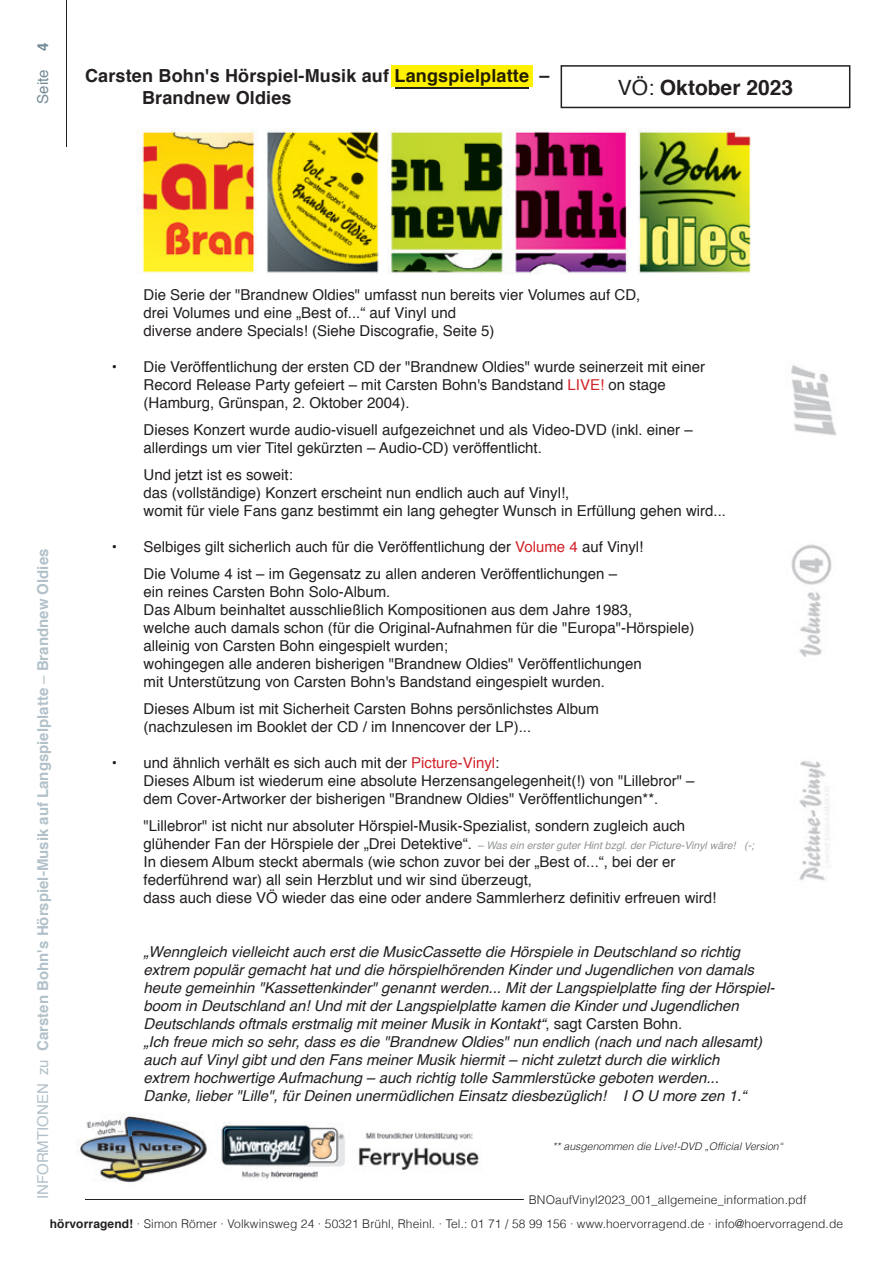
<style>
.page{position:relative;width:893px;height:1263px;background:#fff}
.page>*{position:absolute;margin:0;border:0;box-sizing:border-box;transform-origin:0 0}
.t1{font:700 21px "Helvetica";color:#231f20}
.t2{font:700 18px/21.6px "Helvetica";letter-spacing:.01em;color:#231f20}
.t3{font:15px/18px "Helvetica";color:#231f20}
.t4{font:italic 15px/18px "Helvetica";color:#231f20}
.t5{font:700 15px "Helvetica";color:#b1c0c9}
.t6{font:15px "Helvetica";color:#738a95}
.t7{font:300 12px "Helvetica";letter-spacing:.01em;color:#231f20}
.t8{font:italic 10.5px "Helvetica";color:#939598}
.t9{font:italic 300 10.5px "Helvetica";color:#231f20}
.s1{font-weight:700}
.s2{font-weight:400}
.s3{color:#d1232a}
.s4{font-style:normal}
</style>
<div class="page">
<img style="left:66px;top:0;width:785px;height:1183px">
<hr style="left:85px;top:1199px;width:723px;height:1px;background:#231f20">
<hr style="left:396px;top:87px;width:133px;height:2px;background:#231f20">
<div style="left:392px;top:65px;width:141px;height:22px;background:#fff101"></div>
<div style="left:561px;top:66px;width:289px;height:41px;background:#fff"></div>
<div style="left:561px;top:65px;width:289px;height:43px;border:2px solid #231f20"></div>
<hr style="left:67px;top:0;width:1px;height:146px;background:#231f20">
<svg style="left:517px;top:1152px;width:305px;height:48px"></svg>
<p class="t6" style="left:31px;top:104px;width:63px;rotate:-90deg">Seite <span class="s1">4</span></p>
<p class="t2" style="left:142px;top:65px;width:409px;text-indent:-57px">Carsten Bohn's Hörspiel-Musik auf Langspielplatte –<br>Brandnew Oldies</p>
<h1 class="t1" style="left:618px;top:70px;width:177px"><span class="s2">VÖ:</span> Oktober 2023</h1>
<p class="t5" style="left:31px;top:1199px;width:652px;rotate:-90deg"><span class="s2">INFORMTIONEN zu</span> Carsten Bohn's Hörspiel-Musik auf Langspielplatte <span class="s2">–</span> Brandnew Oldies</p>
<p class="t3" style="left:112px;top:358px;width:7px">•</p>
<p class="t3" style="left:112px;top:538px;width:7px">•</p>
<p class="t3" style="left:112px;top:754px;width:7px">•</p>
<p class="t3" style="left:144px;top:286px;width:498px">Die Serie der "Brandnew Oldies" umfasst nun bereits vier Volumes auf CD, drei Volumes und eine „Best of...“ auf Vinyl und<br>diverse andere Specials! (Siehe Discografie, Seite 5)</p>
<p class="t3" style="left:144px;top:358px;width:563px">Die Veröffentlichung der ersten CD der "Brandnew Oldies" wurde seinerzeit mit einer<br>Record Release Party gefeiert – mit Carsten Bohn's Bandstand <span class="s3">LIVE!</span> on stage (Hamburg, Grünspan, 2. Oktober 2004).</p>
<p class="t3" style="left:144px;top:421px;width:551px">Dieses Konzert wurde audio-visuell aufgezeichnet und als Video-DVD (inkl. einer – allerdings um vier Titel gekürzten – Audio-CD) veröffentlicht.</p>
<p class="t3" style="left:144px;top:466px;width:584px">Und jetzt ist es soweit:<br>das (vollständige) Konzert erscheint nun endlich auch auf Vinyl!,<br>womit für viele Fans ganz bestimmt ein lang gehegter Wunsch in Erfüllung gehen wird...</p>
<p class="t3" style="left:144px;top:533px;width:501px;line-height:27px">Selbiges gilt sicherlich auch für die Veröffentlichung der <span class="s3">Volume 4</span> auf Vinyl!<br>Die Volume 4 ist – im Gegensatz zu allen anderen Veröffentlichungen –</p>
<p class="t3" style="left:144px;top:583px;width:552px">ein reines Carsten Bohn Solo-Album.<br>Das Album beinhaltet ausschließlich Kompositionen aus dem Jahre 1983,<br>welche auch damals schon (für die Original-Aufnahmen für die "Europa"-Hörspiele) alleinig von Carsten Bohn eingespielt wurden;<br>wohingegen alle anderen bisherigen "Brandnew Oldies" Veröffentlichungen<br>mit Unterstützung von Carsten Bohn's Bandstand eingespielt wurden.</p>
<p class="t3" style="left:144px;top:700px;width:457px">Dieses Album ist mit Sicherheit Carsten Bohns persönlichstes Album (nachzulesen im Booklet der CD / im Innencover der LP)...</p>
<p class="t3" style="left:144px;top:754px;width:552px">und ähnlich verhält es sich auch mit der <span class="s3">Picture-Vinyl</span>:<br>Dieses Album ist wiederum eine absolute Herzensangelegenheit(!) von "Lillebror" – dem Cover-Artworker der bisherigen "Brandnew Oldies" Veröffentlichungen**.</p>
<p class="t3" style="left:144px;top:817px;width:574px">"Lillebror" ist nicht nur absoluter Hörspiel-Musik-Spezialist, sondern zugleich auch glühender Fan der Hörspiele der „Drei Detektive“.<br>In diesem Album steckt abermals (wie schon zuvor bei der „Best of...“, bei der er federführend war) all sein Herzblut und wir sind überzeugt,<br>dass auch diese VÖ wieder das eine oder andere Sammlerherz definitiv erfreuen wird!</p>
<p class="t8" style="left:478px;top:837px;width:278px">– Was ein erster guter Hint bzgl. der Picture-Vinyl wäre! (-;</p>
<p class="t4" style="left:144px;top:943px;width:633px">„Wenngleich vielleicht auch erst die MusicCassette die Hörspiele in Deutschland so richtig extrem populär gemacht hat und die hörspielhörenden Kinder und Jugendlichen von damals heute gemeinhin "Kassettenkinder" genannt werden... Mit der Langspielplatte fing der Hörspiel&shy;boom in Deutschland an! Und mit der Langspielplatte kamen die Kinder und Jugendlichen Deutschlands oftmals erstmalig mit meiner Musik in Kontakt“<span class="s4">, sagt Carsten Bohn.<br></span>„Ich freue mich so sehr, dass es die "Brandnew Oldies" nun endlich (nach und nach allesamt) auch auf Vinyl gibt und den Fans meiner Musik hiermit – nicht zuletzt durch die wirklich<br>extrem hochwertige Aufmachung – auch richtig tolle Sammlerstücke geboten werden...<br>Danke, lieber "Lille", für Deinen unermüdlichen Einsatz diesbezüglich! I O U more zen 1.“</p>
<p class="t9" style="left:552px;top:1138px;width:232px">** ausgenommen die Live!-DVD „Official Version“</p>
<p class="t7" style="left:529px;top:1189px;width:279px">BNOaufVinyl2023_001_allgemeine_information.pdf</p>
<p class="t7" style="left:50px;top:1214px;width:795px"><span class="s1">hörvorragend!</span> · Simon Römer · Volkwinsweg 24 · 50321 Brühl, Rheinl. · Tel.: 01 71 / 58 99 156 · www.hoervorragend.de · info@hoervorragend.de</p>
</div>
